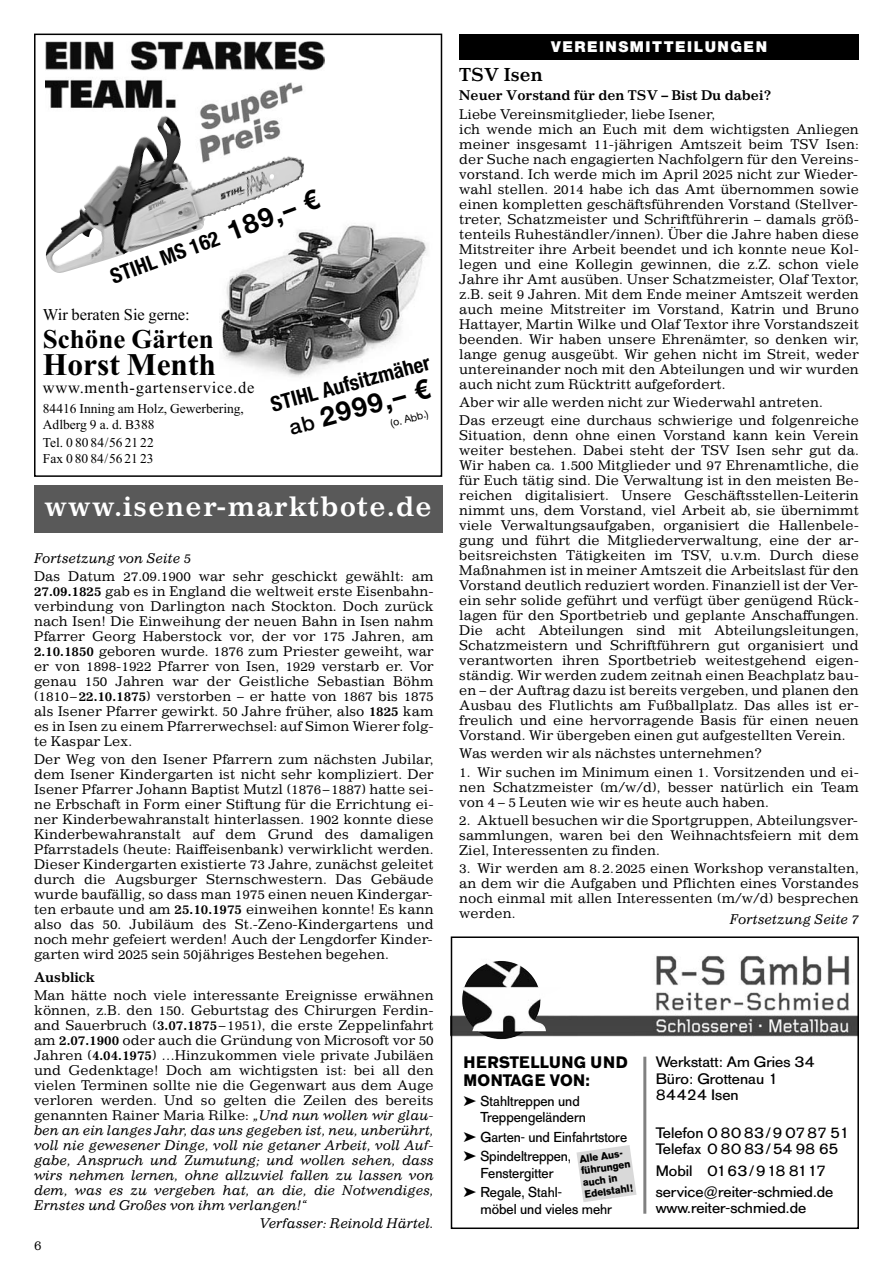
<style>
.page{position:relative;width:893px;height:1263px;background:#fff}
.page>*{position:absolute;margin:0;border:0;box-sizing:border-box;transform-origin:0 0}
.t1{font:700 31.5px "Times New Roman";color:#000}
.t2{font:700 27px "Impressum";letter-spacing:.05em;color:#fff}
.t3{font:700 27px "Times New Roman";color:#000}
.t4{font:700 27px "Helvetica Neue";color:#000}
.t5{font:700 condensed 21px "Helvetica Neue";color:#000}
.t6{font:700 18px "Impressum";color:#000}
.t7{font:16.5px "Times New Roman";letter-spacing:.045em;color:#000}
.t8{font:700 16.5px/18px "AG Old Face";letter-spacing:.02em;color:#000}
.t9{font:16.5px "Times New Roman";color:#000}
.t10{font:15px/16.4px "AG Old Face";color:#000;scale:1.09 1}
.t11{font:900 15px "Helvetica Neue";letter-spacing:.1em;color:#fff}
.t12{font:14.25px/19.5px "AG Old Face";color:#000}
.t13{font:13.5px/15px "Impressum";color:#000;text-align:justify}
.t14{font:13.5px/15.8px "Times New Roman";color:#000}
.t15{font:italic 13.5px "Impressum";color:#000}
.t16{font:700 13.5px "Impressum";color:#000}
.t17{font:700 10.5px/12px "AG Old Face";color:#000}
.t18{font:10.5px "Helvetica Neue";color:#000}
.s1{font-stretch:normal;font-size:27px}
.s2{font-weight:500;font-size:21px}
.s3{font-weight:700}
.s4{font-style:italic}
</style>
<div class="page">
<div style="left:34px;top:34px;width:408px;height:443px;border:2px solid #000"></div>
<img style="left:219px;top:225px;width:208px;height:152px">
<img style="left:46px;top:42px;width:278px;height:121px">
<svg style="left:105px;top:179px;width:229px;height:114px"></svg>
<img style="left:46px;top:115px;width:167px;height:143px">
<img style="left:454px;top:955px;width:402px;height:85px">
<hr style="left:643px;top:1057px;width:3px;height:157px;background:#808080">
<svg style="left:576px;top:1145px;width:60px;height:57px"></svg>
<img style="left:466px;top:987px;width:94px;height:52px">
<div style="left:451px;top:936px;width:408px;height:293px;border:2px solid #000"></div>
<div style="left:459px;top:34px;width:400px;height:26px;background:#000"></div>
<div style="left:34px;top:485px;width:408px;height:48px;background:#595959"></div>
<h3 class="t5" style="left:107px;top:266px;width:223px;rotate:-20deg">STIHL MS 162 <span class="s1">189,– €</span></h3>
<p class="t9" style="left:43px;top:308px;width:149px">Wir beraten Sie gerne:</p>
<h2 class="t3" style="left:43px;top:323px;width:173px">Schöne Gärten</h2>
<h1 class="t1" style="left:43px;top:346px;width:175px">Horst Menth</h1>
<p class="t7" style="left:43px;top:382px;width:213px">www.menth-gartenservice.de</p>
<p class="t14" style="left:43px;top:402px;width:203px">84416 Inning am Holz, Gewerbering,<br>Adlberg 9 a. d. B388</p>
<p class="t14" style="left:43px;top:436px;width:112px">Tel. 0 80 84/56 21 22<br>Fax 0 80 84/56 21 23</p>
<h3 class="t5" style="left:268px;top:393px;width:165px;rotate:-15deg">STIHL Aufsitzmäher</h3>
<h2 class="t4" style="left:286px;top:416px;width:147px;rotate:-15deg"><span class="s2">ab</span> 2999,– €</h2>
<p class="t18" style="left:389px;top:420px;width:41px;rotate:-15deg">(o. Abb.)</p>
<h2 class="t2" style="left:44px;top:496px;width:389px">www.isener-marktbote.de</h2>
<p class="t15" style="left:34px;top:553px;width:159px">Fortsetzung von Seite 5</p>
<p class="t13" style="left:34px;top:570px;width:401px">Das Datum 27.09.1900 war sehr geschickt gewählt: am <span class="s3">27.09.1825</span> gab es in England die weltweit erste Eisenbahn&shy;verbindung von Darlington nach Stockton. Doch zurück nach Isen! Die Einweihung der neuen Bahn in Isen nahm Pfarrer Georg Haberstock vor, der vor 175 Jahren, am <span class="s3">2.10.1850</span> geboren wurde. 1876 zum Priester geweiht, war er von 1898-1922 Pfarrer von Isen, 1929 verstarb er. Vor genau 150 Jahren war der Geistliche Sebastian Böhm (1810 –<span class="s3">22.10.1875</span>) verstorben – er hatte von 1867 bis 1875 als Isener Pfarrer gewirkt. 50 Jahre früher, also <span class="s3">1825</span> kam es in Isen zu einem Pfarrerwechsel: auf Simon Wierer folg&shy;te Kaspar Lex.</p>
<p class="t13" style="left:34px;top:753px;width:401px">Der Weg von den Isener Pfarrern zum nächsten Jubilar, dem Isener Kindergarten ist nicht sehr kompliziert. Der Isener Pfarrer Johann Baptist Mutzl (1876 –1887) hatte sei&shy;ne Erbschaft in Form einer Stiftung für die Errichtung ei&shy;ner Kinderbewahranstalt hinterlassen. 1902 konnte diese Kinderbewahranstalt auf dem Grund des damaligen Pfarrstadels (heute: Raiffeisenbank) verwirklicht werden.<br>Dieser Kindergarten existierte 73 Jahre, zunächst geleitet durch die Augsburger Sternschwestern. Das Gebäude wurde baufällig, so dass man 1975 einen neuen Kindergar&shy;ten erbaute und am <span class="s3">25.10.1975</span> einweihen konnte! Es kann also das 50. Jubiläum des St.-Zeno-Kindergartens und noch mehr gefeiert werden! Auch der Lengdorfer Kinder&shy;garten wird 2025 sein 50jähriges Bestehen begehen.</p>
<p class="t16" style="left:34px;top:972px;width:62px">Ausblick</p>
<p class="t13" style="left:34px;top:989px;width:401px">Man hätte noch viele interessante Ereignisse erwähnen können, z.B. den 150. Geburtstag des Chirurgen Ferdin&shy;and Sauerbruch (<span class="s3">3.07.1875</span>–1951), die erste Zeppelinfahrt am <span class="s3">2.07.1900</span> oder auch die Gründung von Microsoft vor 50<br>Jahren (<span class="s3">4.04.1975</span>) …Hinzukommen viele private Jubiläen und Gedenktage! Doch am wichtigsten ist: bei all den vielen Terminen sollte nie die Gegenwart aus dem Auge verloren werden. Und so gelten die Zeilen des bereits genannten Rainer Maria Rilke: <span class="s4">„Und nun wollen wir glau&shy;ben an ein langes Jahr, das uns gegeben ist, neu, unberührt, voll nie gewesener Dinge, voll nie getaner Arbeit, voll Auf&shy;gabe, Anspruch und Zumutung; und wollen sehen, dass wirs nehmen lernen, ohne allzuviel fallen zu lassen von dem, was es zu vergeben hat, an die, die Notwendiges, Ernstes und Großes von ihm verlangen!“</span></p>
<p class="t15" style="left:259px;top:1218px;width:176px">Verfasser: Reinold Härtel.</p>
<p class="t13" style="left:34px;top:1238px;width:9px">6</p>
<p class="t11" style="left:551px;top:42px;width:217px">VEREINSMITTEILUNGEN</p>
<h3 class="t6" style="left:459px;top:68px;width:85px">TSV Isen</h3>
<p class="t16" style="left:459px;top:90px;width:313px">Neuer Vorstand für den TSV – Bist Du dabei?</p>
<p class="t13" style="left:459px;top:108px;width:401px;text-align:left">Liebe Vereinsmitglieder, liebe Isener,<br>ich wende mich an Euch mit dem wichtigsten Anliegen meiner insgesamt 11-jährigen Amtszeit beim TSV Isen: der Suche nach engagierten Nachfolgern für den Vereins&shy;vorstand. Ich werde mich im April 2025 nicht zur Wieder&shy;wahl stellen. 2014 habe ich das Amt übernommen sowie einen kompletten geschäftsführenden Vorstand (Stellver&shy;treter, Schatzmeister und Schriftführerin – damals größ&shy;tenteils Ruheständler/innen). Über die Jahre haben diese Mitstreiter ihre Arbeit beendet und ich konnte neue Kol&shy;legen und eine Kollegin gewinnen, die z.Z. schon viele Jahre ihr Amt ausüben. Unser Schatzmeister, Olaf Textor, z.B. seit 9 Jahren. Mit dem Ende meiner Amtszeit werden auch meine Mitstreiter im Vorstand, Katrin und Bruno Hattayer, Martin Wilke und Olaf Textor ihre Vorstandszeit beenden. Wir haben unsere Ehrenämter, so denken wir, lange genug ausgeübt. Wir gehen nicht im Streit, weder untereinander noch mit den Abteilungen und wir wurden auch nicht zum Rücktritt aufgefordert.</p>
<p class="t13" style="left:459px;top:394px;width:401px;line-height:18.1px">Aber wir alle werden nicht zur Wiederwahl antreten.<br>Das erzeugt eine durchaus schwierige und folgenreiche</p>
<p class="t13" style="left:459px;top:429px;width:401px">Situation, denn ohne einen Vorstand kann kein Verein weiter bestehen. Dabei steht der TSV Isen sehr gut da.<br>Wir haben ca. 1.500 Mitglieder und 97 Ehrenamtliche, die für Euch tätig sind. Die Verwaltung ist in den meisten Be&shy;reichen digitalisiert. Unsere Geschäftsstellen-Leiterin nimmt uns, dem Vorstand, viel Arbeit ab, sie übernimmt viele Verwaltungsaufgaben, organisiert die Hallenbele&shy;gung und führt die Mitgliederverwaltung, eine der ar&shy;beitsreichsten Tätigkeiten im TSV, u.v.m. Durch diese Maßnahmen ist in meiner Amtszeit die Arbeitslast für den Vorstand deutlich reduziert worden. Finanziell ist der Ver&shy;ein sehr solide geführt und verfügt über genügend Rück&shy;lagen für den Sportbetrieb und geplante Anschaffungen.<br>Die acht Abteilungen sind mit Abteilungsleitungen, Schatzmeistern und Schriftführern gut organisiert und verantworten ihren Sportbetrieb weitestgehend eigen&shy;ständig. Wir werden zudem zeitnah einen Beachplatz bau&shy;en – der Auftrag dazu ist bereits vergeben, und planen den Ausbau des Flutlichts am Fußballplatz. Das alles ist er&shy;freulich und eine hervorragende Basis für einen neuen Vorstand. Wir übergeben einen gut aufgestellten Verein.</p>
<p class="t13" style="left:459px;top:747px;width:304px">Was werden wir als nächstes unternehmen?</p>
<p class="t13" style="left:459px;top:765px;width:401px">1. Wir suchen im Minimum einen 1. Vorsitzenden und ei&shy;nen Schatzmeister (m/w/d), besser natürlich ein Team von 4 – 5 Leuten wie wir es heute auch haben.</p>
<p class="t13" style="left:459px;top:814px;width:401px">2. Aktuell besuchen wir die Sportgruppen, Abteilungsver&shy;sammlungen, waren bei den Weihnachtsfeiern mit dem Ziel, Interessenten zu finden.</p>
<p class="t13" style="left:459px;top:862px;width:401px">3. Wir werden am 8. 2. 2025 einen Workshop veranstalten, an dem wir die Aufgaben und Pflichten eines Vorstandes noch einmal mit allen Interessenten (m/w/d) besprechen werden.</p>
<p class="t15" style="left:730px;top:914px;width:131px">Fortsetzung Seite 7</p>
<p class="t8" style="left:463px;top:1055px;width:166px">HERSTELLUNG UND<br>MONTAGE VON:</p>
<p class="t12" style="left:480px;top:1094px;width:107px;line-height:16.5px;text-indent:-17px">➤ Stahltreppen und<br>Treppengeländern</p>
<p class="t12" style="left:463px;top:1129px;width:165px">➤ Garten- und Einfahrtstore ➤ Spindeltreppen,</p>
<p class="t12" style="left:463px;top:1165px;width:100px;text-align:center">Fenstergitter<br>➤ Regale, Stahl-</p>
<p class="t12" style="left:480px;top:1201px;width:133px">möbel und vieles mehr</p>
<p class="t17" style="left:579px;top:1154px;width:51px;rotate:-8deg">Alle Aus&shy;führungen auch in<br>Edelstahl!</p>
<p class="t10" style="left:656px;top:1055px;width:148px">Werkstatt: Am Gries 34<br>Büro: Grottenau 1<br>84424 Isen</p>
<p class="t10" style="left:656px;top:1126px;width:180px">Telefon 0 80 83/9 0787 51<br>Telefax 0 80 83/54 98 65</p>
<p class="t10" style="left:656px;top:1161px;width:164px;line-height:21.5px">Mobil 0163/918 8117 service@reiter-schmied.de</p>
<p class="t10" style="left:656px;top:1202px;width:140px">www.reiter-schmied.de</p>
</div>
